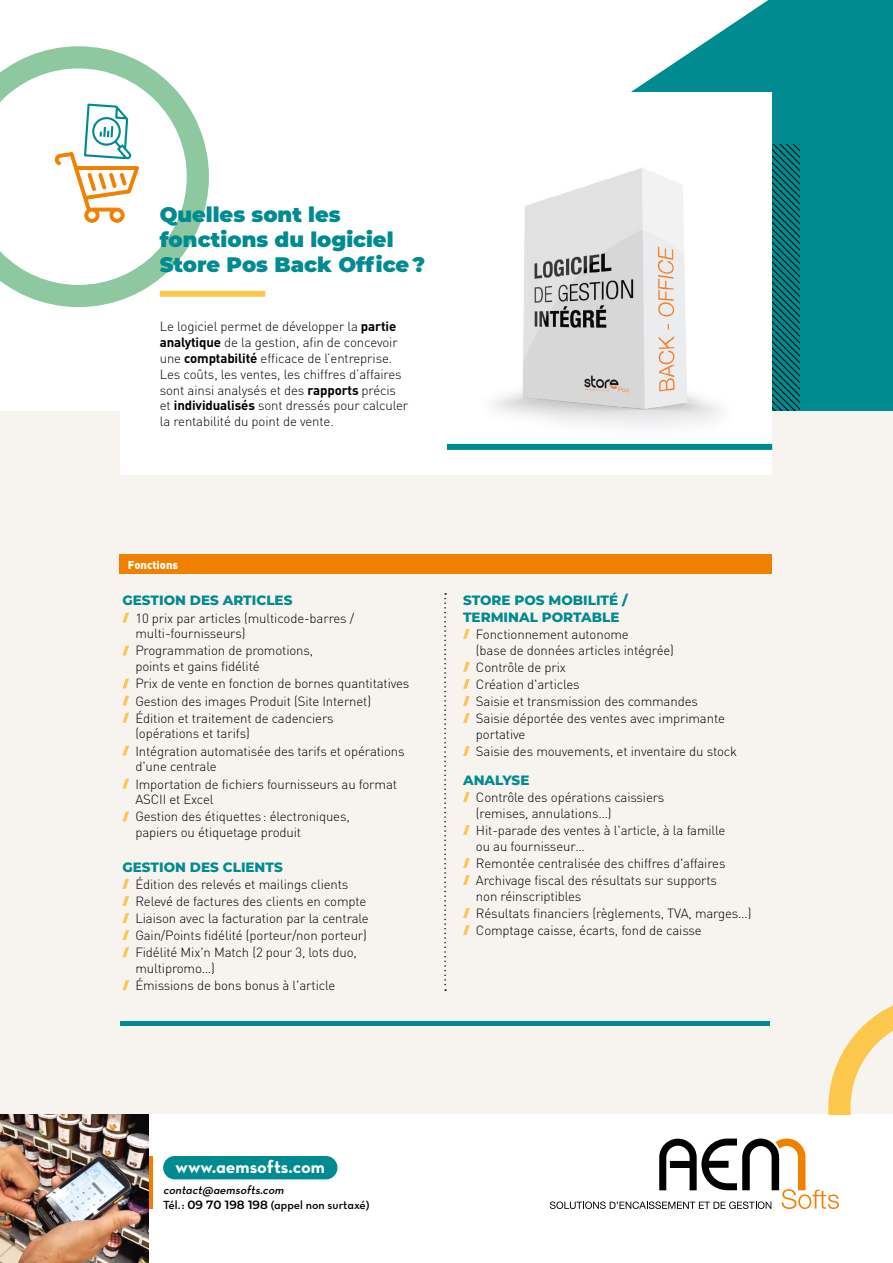
<style>
.page{position:relative;width:893px;height:1263px;background:#fff}
.page>*{position:absolute;margin:0;border:0;box-sizing:border-box;transform-origin:0 0}
.t1{font:900 21px/24.8px "Montserrat";color:#008b91}
.t2{font:18px "Neutra Text Bold Alt";color:#fff}
.t3{font:800 13.5px/16.2px "Montserrat";color:#008b91}
.t4{font:300 13.2px/17.1px "DIN";letter-spacing:-.01em;color:#000}
.t5{font:12px/15px "Neutra Text Demi Alt";color:#000}
.t6{font:900 11.25px "DIN";color:#fff}
.s1{font-weight:700}
.s2{font-style:italic}
.s3{font-family:"Montserrat";font-weight:600}
</style>
<div class="page">
<svg style="left:631px;top:0;width:262px;height:411px;background:#1d989d"></svg>
<svg style="left:772px;top:144px;width:28px;height:267px;background:#006d71"></svg>
<div style="left:0;top:411px;width:893px;height:703px;background:#f7f3ef"></div>
<div style="left:121px;top:92px;width:651px;height:383px;background:#fff"></div>
<img style="left:0;top:1114px;width:149px;height:149px">
<svg style="left:444px;top:593px;width:2px;height:398px"></svg>
<svg style="left:550px;top:1138px;width:289px;height:71px"></svg>
<svg style="left:0;top:46px;width:209px;height:261px"></svg>
<div style="left:160px;top:291px;width:105px;height:6px;background:#fcc74d"></div>
<div style="left:163px;top:1156px;width:174px;height:23px;background:#008b91;border-radius:12px"></div>
<hr style="left:149px;top:1156px;width:4px;height:53px;background:#f08100">
<svg style="left:828px;top:1005px;width:65px;height:109px"></svg>
<img style="left:493px;top:168px;width:227px;height:259px">
<div style="left:447px;top:444px;width:325px;height:6px;background:#008b91"></div>
<svg style="left:55px;top:102px;width:84px;height:121px"></svg>
<svg style="left:122px;top:613px;width:7px;height:9px"></svg>
<svg style="left:122px;top:646px;width:7px;height:9px"></svg>
<svg style="left:122px;top:678px;width:7px;height:10px"></svg>
<svg style="left:122px;top:696px;width:7px;height:9px"></svg>
<svg style="left:122px;top:713px;width:7px;height:10px"></svg>
<svg style="left:122px;top:746px;width:7px;height:9px"></svg>
<svg style="left:122px;top:779px;width:7px;height:9px"></svg>
<svg style="left:122px;top:811px;width:7px;height:10px"></svg>
<svg style="left:122px;top:879px;width:7px;height:10px"></svg>
<svg style="left:122px;top:896px;width:7px;height:10px"></svg>
<svg style="left:122px;top:913px;width:7px;height:10px"></svg>
<svg style="left:122px;top:930px;width:7px;height:10px"></svg>
<svg style="left:122px;top:947px;width:7px;height:10px"></svg>
<svg style="left:122px;top:980px;width:7px;height:10px"></svg>
<svg style="left:463px;top:629px;width:7px;height:10px"></svg>
<svg style="left:463px;top:662px;width:7px;height:10px"></svg>
<svg style="left:463px;top:679px;width:7px;height:10px"></svg>
<svg style="left:463px;top:696px;width:7px;height:10px"></svg>
<svg style="left:463px;top:713px;width:7px;height:10px"></svg>
<svg style="left:463px;top:746px;width:7px;height:10px"></svg>
<svg style="left:463px;top:792px;width:7px;height:10px"></svg>
<svg style="left:463px;top:825px;width:7px;height:10px"></svg>
<svg style="left:463px;top:858px;width:7px;height:10px"></svg>
<svg style="left:463px;top:875px;width:7px;height:10px"></svg>
<svg style="left:463px;top:908px;width:7px;height:10px"></svg>
<svg style="left:463px;top:925px;width:7px;height:10px"></svg>
<div style="left:119px;top:554px;width:652px;height:20px;background:#f08100"></div>
<hr style="left:120px;top:1021px;width:650px;height:4px;background:#008b91">
<h1 class="t1" style="left:160px;top:201px;width:267px">Quelles sont les fonctions du logiciel<br>Store Pos Back Office ?</h1>
<p class="t4" style="left:160px;top:318px;width:250px;line-height:15.9px">Le logiciel permet de développer la <span class="s1">partie analytique</span> de la gestion, afin de concevoir une <span class="s1">comptabilité</span> efficace de l’entreprise.<br>Les coûts, les ventes, les chiffres d’affaires sont ainsi analysés et des <span class="s1">rapports</span> précis et <span class="s1">individualisés</span> sont dressés pour calculer la rentabilité du point de vente.</p>
<p class="t6" style="left:128px;top:557px;width:52px">Fonctions</p>
<p class="t3" style="left:122px;top:592px;width:171px">GESTION DES ARTICLES</p>
<p class="t4" style="left:135px;top:610px;width:220px;line-height:15.9px">10 prix par articles (multicode-barres / multi-fournisseurs)</p>
<p class="t4" style="left:135px;top:643px;width:179px;line-height:15.9px">Programmation de promotions, points et gains fidélité</p>
<p class="t4" style="left:135px;top:675px;width:276px">Prix de vente en fonction de bornes quantitatives<br>Gestion des images Produit (Site Internet)<br>Édition et traitement de cadenciers</p>
<p class="t4" style="left:135px;top:725px;width:271px">(opérations et tarifs)<br>Intégration automatisée des tarifs et opérations</p>
<p class="t4" style="left:135px;top:758px;width:263px">d'une centrale<br>Importation de fichiers fournisseurs au format</p>
<p class="t4" style="left:135px;top:791px;width:216px">ASCII et Excel<br>Gestion des étiquettes: électroniques,</p>
<p class="t4" style="left:135px;top:824px;width:167px">papiers ou étiquetage produit</p>
<p class="t3" style="left:122px;top:858px;width:162px">GESTION DES CLIENTS</p>
<p class="t4" style="left:135px;top:875px;width:235px">Édition des relevés et mailings clients Relevé de factures des clients en compte Liaison avec la facturation par la centrale Gain/Points fidélité (porteur/non porteur)<br>Fidélité Mix'n Match (2 pour 3, lots duo,</p>
<p class="t4" style="left:135px;top:959px;width:202px">multipromo…)<br>Émissions de bons bonus à l'article</p>
<p class="t3" style="left:463px;top:592px;width:166px">STORE POS MOBILITÉ /<br>TERMINAL PORTABLE</p>
<p class="t4" style="left:476px;top:626px;width:200px;line-height:15.9px">Fonctionnement autonome<br>(base de données articles intégrée)</p>
<p class="t4" style="left:476px;top:658px;width:250px">Contrôle de prix<br>Création d'articles<br>Saisie et transmission des commandes<br>Saisie déportée des ventes avec imprimante</p>
<p class="t4" style="left:476px;top:725px;width:263px">portative<br>Saisie des mouvements, et inventaire du stock</p>
<p class="t3" style="left:463px;top:771px;width:68px">ANALYSE</p>
<p class="t4" style="left:476px;top:789px;width:190px;line-height:15.9px">Contrôle des opérations caissiers (remises, annulations…)</p>
<p class="t4" style="left:476px;top:822px;width:251px;line-height:15.9px">Hit-parade des ventes à l'article, à la famille ou au fournisseur…</p>
<p class="t4" style="left:476px;top:854px;width:251px">Remontée centralisée des chiffres d'affaires<br>Archivage fiscal des résultats sur supports</p>
<p class="t4" style="left:476px;top:887px;width:277px">non réinscriptibles<br>Résultats financiers (règlements, TVA, marges…)<br>Comptage caisse, écarts, fond de caisse</p>
<h2 class="t2" style="left:175px;top:1155px;width:151px">www.aemsofts.com</h2>
<p class="t5" style="left:163px;top:1182px;width:208px"><span class="s2">contact@aemsofts.com<br></span>Tél. : <span class="s3">09 70 198 198</span> (appel non surtaxé)</p>
</div>
